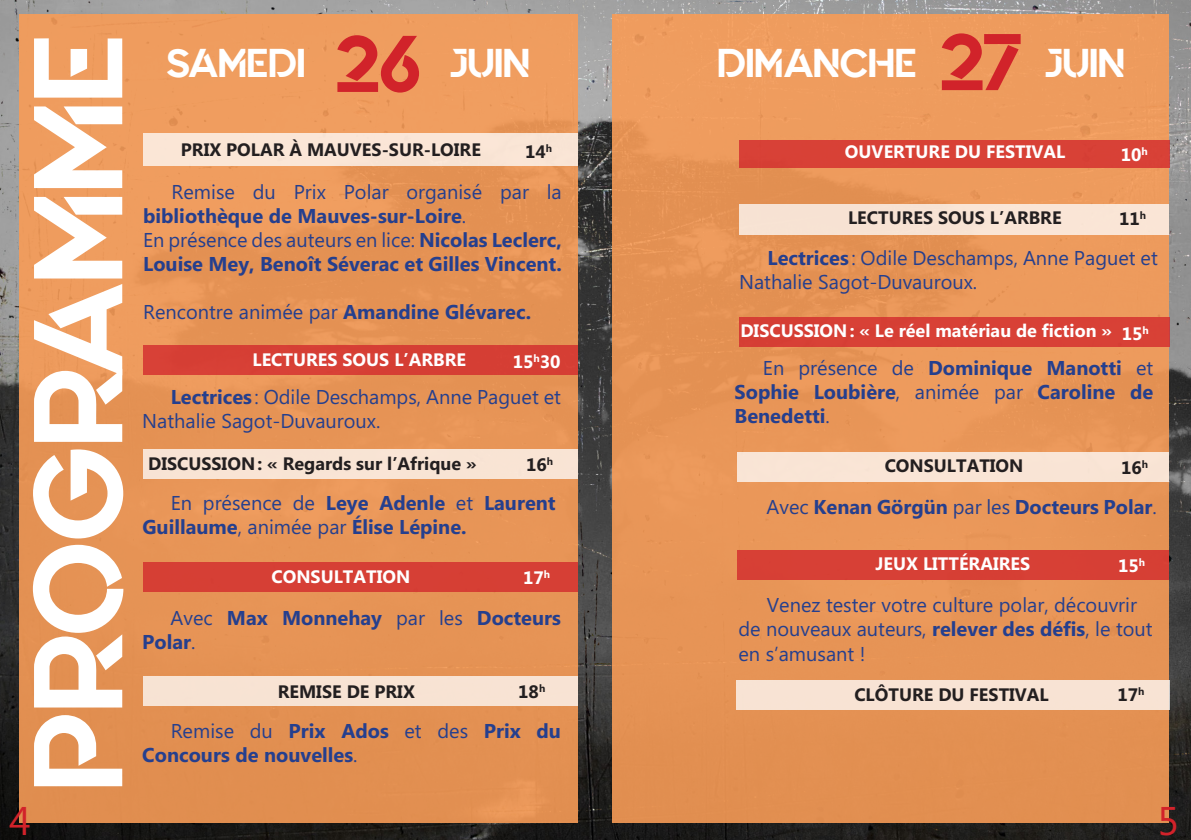
<style>
.page{position:relative;width:1191px;height:840px;background:#fff}
.page>*{position:absolute;margin:0;border:0;box-sizing:border-box;transform-origin:0 0}
.t1{font:126px "Quantify";color:#fff}
.t2{font:80px "Quantify";color:#d1232a}
.t3{font:40px "Quantify";color:#fff}
.t4{font:40px "Microsoft Phags Pa";color:#d2222a}
.t5{font:700 20px/24px "Microsoft Phags Pa";color:#253f8e}
.t6{font:20px/24px "Microsoft Phags Pa";color:#253f8e}
.t7{font:700 18px "Microsoft Phags Pa";color:#231f20}
.t8{font:700 18px "Microsoft Phags Pa";color:#fff}
.t9{font:700 10.4px "Microsoft Phags Pa";color:#fff}
.s1{font-size:80px;color:#d1232a}
.s2{font-weight:400}
.s3{font-weight:700}
</style>
<div class="page">
<img style="left:0;top:0;width:1191px;height:839px">
<div style="left:612px;top:14px;width:557px;height:808px;background:#e89557"></div>
<div style="left:19px;top:14px;width:558px;height:808px;background:#e69456"></div>
<div style="left:143px;top:134px;width:434px;height:32px;background:#fbe6d6"></div>
<div style="left:143px;top:449px;width:434px;height:29px;background:#f8e4d4"></div>
<div style="left:143px;top:676px;width:434px;height:29px;background:#f8e3d3"></div>
<div style="left:143px;top:345px;width:434px;height:30px;background:#d63e34"></div>
<div style="left:739px;top:140px;width:430px;height:27px;background:#d84136"></div>
<div style="left:739px;top:317px;width:430px;height:29px;background:#d84136"></div>
<div style="left:739px;top:204px;width:430px;height:30px;background:#f8e3d4"></div>
<div style="left:737px;top:452px;width:432px;height:29px;background:#f9e5d5"></div>
<div style="left:736px;top:680px;width:433px;height:29px;background:#f8e3d4"></div>
<div style="left:737px;top:549px;width:432px;height:29px;background:#d74035"></div>
<div style="left:143px;top:562px;width:434px;height:29px;background:#d63f35"></div>
<h1 class="t1" style="left:7px;top:790px;width:757px;rotate:-90deg">PROGRAMME</h1>
<h3 class="t4" style="left:9px;top:792px;width:23px">4</h3>
<h3 class="t3" style="left:166px;top:40px;width:365px">SAMEDI <span class="s1">26</span> JUIN</h3>
<h2 class="t2" style="left:939px;top:17px;width:84px">27</h2>
<h3 class="t3" style="left:717px;top:41px;width:201px">DIMANCHE</h3>
<h3 class="t3" style="left:1044px;top:41px;width:82px">JUIN</h3>
<p class="t7" style="left:181px;top:137px;width:302px">PRIX POLAR À MAUVES-SUR-LOIRE</p>
<p class="t7" style="left:525px;top:138px;width:29px">14<sup>h</sup></p>
<p class="t8" style="left:1120px;top:142px;width:22px">10</p>
<p class="t8" style="left:845px;top:139px;width:222px">OUVERTURE DU FESTIVAL</p>
<p class="t9" style="left:1141px;top:144px;width:8px">h</p>
<p class="t5" style="left:143px;top:178px;width:420px;text-indent:28px"><span class="s2">Remise du Prix Polar organisé par la </span>bibliothèque de Mauves-sur-Loire<span class="s2">.<br>En présence des auteurs en lice:</span> Nicolas Leclerc, Louise Mey, Benoît Séverac et Gilles Vincent.</p>
<p class="t6" style="left:143px;top:299px;width:389px">Rencontre animée par <span class="s3">Amandine Glévarec.</span></p>
<p class="t8" style="left:252px;top:346px;width:215px">LECTURES SOUS L’ARBRE</p>
<p class="t8" style="left:513px;top:348px;width:49px">15<sup>h</sup>30</p>
<p class="t6" style="left:142px;top:383px;width:420px;text-indent:28px"><span class="s3">Lectrices</span> : Odile Deschamps, Anne Paguet et<br>Nathalie Sagot-Duvauroux.</p>
<p class="t7" style="left:148px;top:451px;width:330px">DISCUSSION: « Regards sur l’Afrique »</p>
<p class="t7" style="left:526px;top:451px;width:29px">16<sup>h</sup></p>
<p class="t5" style="left:142px;top:489px;width:415px;text-indent:28px"><span class="s2">En présence de</span> Leye Adenle <span class="s2">et</span> Laurent<br>Guillaume<span class="s2">, animée par</span> Élise Lépine.</p>
<p class="t8" style="left:271px;top:563px;width:140px">CONSULTATION</p>
<p class="t8" style="left:523px;top:564px;width:29px">17<sup>h</sup></p>
<p class="t5" style="left:142px;top:604px;width:420px;text-indent:28px"><span class="s2">Avec</span> Max Monnehay <span class="s2">par les</span> Docteurs<br>Polar<span class="s2">.</span></p>
<p class="t7" style="left:278px;top:678px;width:139px">REMISE DE PRIX</p>
<p class="t7" style="left:518px;top:678px;width:29px">18<sup>h</sup></p>
<p class="t5" style="left:142px;top:717px;width:420px;text-indent:28px"><span class="s2">Remise du</span> Prix Ados <span class="s2">et des</span> Prix du<br>Concours de nouvelles<span class="s2">.</span></p>
<p class="t7" style="left:848px;top:205px;width:215px">LECTURES SOUS L’ARBRE</p>
<p class="t7" style="left:1119px;top:206px;width:29px">11<sup>h</sup></p>
<p class="t6" style="left:739px;top:245px;width:420px;text-indent:28px"><span class="s3">Lectrices</span> : Odile Deschamps, Anne Paguet et<br>Nathalie Sagot-Duvauroux.</p>
<p class="t8" style="left:740px;top:318px;width:410px">DISCUSSION: « Le réel matériau de fiction » 15<sup>h</sup></p>
<p class="t5" style="left:734px;top:355px;width:420px;text-align:justify;text-indent:28px"><span class="s2">En présence de</span> Dominique Manotti <span class="s2">et </span>Sophie Loubière<span class="s2">, animée par</span> Caroline de Benedetti<span class="s2">.</span></p>
<p class="t7" style="left:884px;top:453px;width:140px">CONSULTATION</p>
<p class="t7" style="left:1121px;top:454px;width:29px">16<sup>h</sup></p>
<p class="t5" style="left:766px;top:493px;width:392px"><span class="s2">Avec</span> Kenan Görgün <span class="s2">par les</span> Docteurs Polar<span class="s2">.</span></p>
<p class="t8" style="left:875px;top:550px;width:156px">JEUX LITTÉRAIRES</p>
<p class="t8" style="left:1118px;top:552px;width:29px">15<sup>h</sup></p>
<p class="t6" style="left:738px;top:592px;width:416px;text-indent:28px">Venez tester votre culture polar, découvrir de nouveaux auteurs, <span class="s3">relever des défis</span>, le tout en s’amusant !</p>
<p class="t7" style="left:854px;top:681px;width:196px">CLÔTURE DU FESTIVAL</p>
<p class="t7" style="left:1117px;top:681px;width:29px">17<sup>h</sup></p>
<h3 class="t4" style="left:1157px;top:792px;width:23px">5</h3>
</div>
